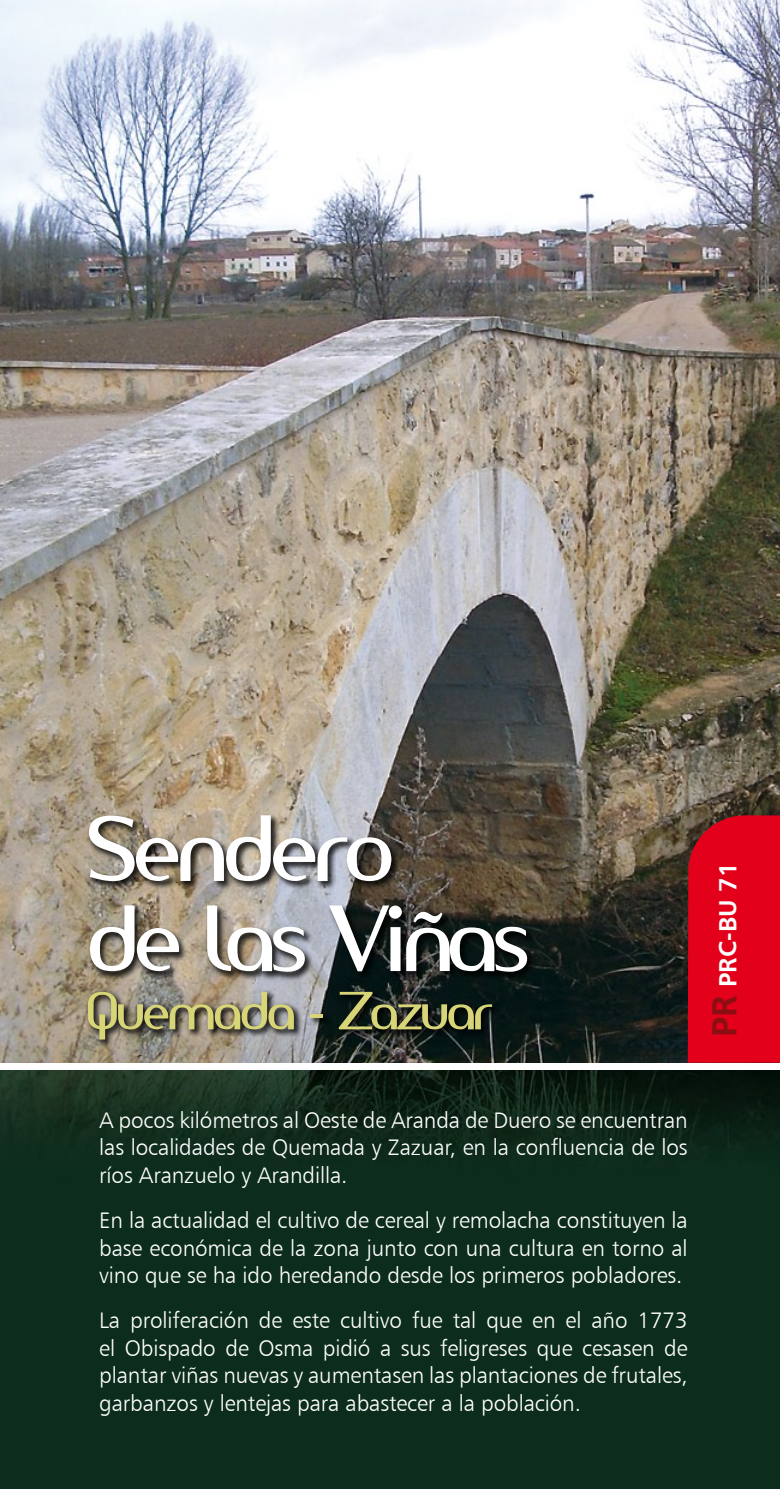
<style>
.page{position:relative;width:780px;height:1489px;background:#fff}
.page>*{position:absolute;margin:0;border:0;box-sizing:border-box;transform-origin:0 0}
.t1{font:87.5px/90px "Amerika Sans";letter-spacing:-.06em;color:#fff}
.t2{font:50px "Amerika Sans";letter-spacing:-.06em;color:#d7d577}
.t3{font:25px "Humanist 777 BT Bold B";color:#fff}
.t4{font:22.5px/27.5px "Humanist 777 BT Light B";letter-spacing:-.005em;color:#fff;text-align:justify}
.s1{font-size:35px;color:#8b0e13}
</style>
<div class="page">
<img style="left:0;top:0;width:780px;height:1488px">
<div style="left:687px;top:815px;width:93px;height:247px;background:#e2001a"></div>
<div style="left:83px;top:986px;width:600px;height:114px;background:#000;opacity:.8"></div>
<div style="left:84px;top:811px;width:597px;height:221px;background:#000;opacity:.8"></div>
<div style="left:0;top:1062px;width:780px;height:7px;background:#fff"></div>
<h1 class="t1" style="left:85px;top:804px;width:445px">Sendero<br>de las Viñas</h1>
<h2 class="t2" style="left:85px;top:979px;width:408px">Quemada - Zazuar</h2>
<p class="t3" style="left:712px;top:1037px;width:176px;rotate:-90deg"><span class="s1">PR</span> PRC-BU 71</p>
<p class="t4" style="left:99px;top:1105px;width:590px">A pocos kilómetros al Oeste de Aranda de Duero se encuentran las localidades de Quemada y Zazuar, en la confluencia de los ríos Aranzuelo y Arandilla.</p>
<p class="t4" style="left:99px;top:1206px;width:590px">En la actualidad el cultivo de cereal y remolacha constituyen la base económica de la zona junto con una cultura en torno al vino que se ha ido heredando desde los primeros pobladores.</p>
<p class="t4" style="left:99px;top:1306px;width:590px">La proliferación de este cultivo fue tal que en el año 1773 el Obispado de Osma pidió a sus feligreses que cesasen de plantar viñas nuevas y aumentasen las plantaciones de frutales, garbanzos y lentejas para abastecer a la población.</p>
</div>
